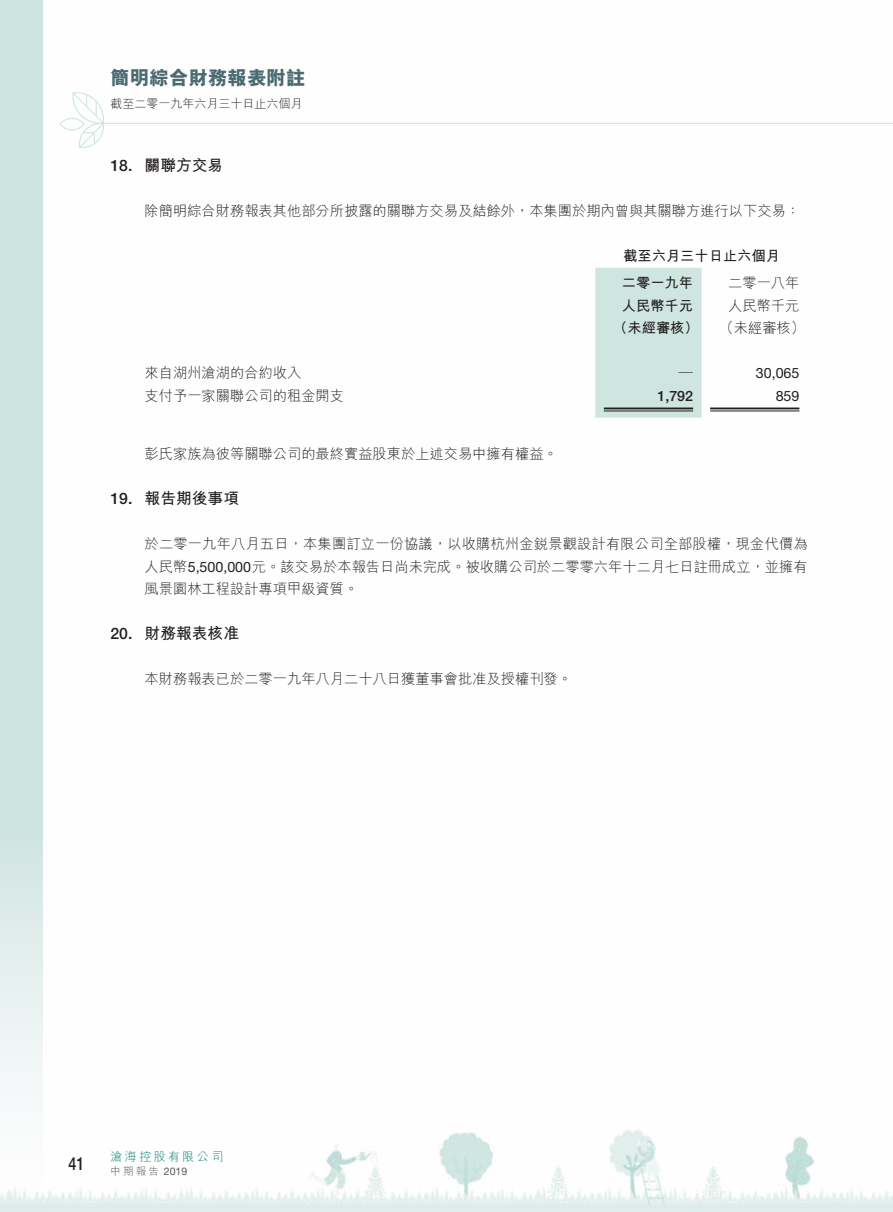
<style>
.page{position:relative;width:893px;height:1212px;background:#fff}
.page>*{position:absolute;margin:0;border:0;box-sizing:border-box;transform-origin:0 0}
.t1{font:800 19.5px "M Hei HK";color:#4b6a72}
.t2{font:500 18px "Helvetica Neue LT Std";color:#231f20;scale:.8 1}
.t3{font:700 15.75px "M Hei HK";color:#231f20}
.t4{font:500 15.75px "Helvetica Neue LT Std";color:#231f20}
.t5{font:300 14.25px/22.5px "M Hei HK";color:#231f20;text-align:justify}
.t6{font:700 14.25px "M Hei HK";color:#231f20}
.t7{font:14.25px "Helvetica Neue LT Std";color:#231f20}
.t8{font:500 14.25px "Helvetica Neue LT Std";color:#231f20}
.t9{font:300 12px "M Hei HK";color:#231f20}
.t10{font:300 12px "M Hei HK";letter-spacing:.2em;color:#007f6e}
.t11{font:10.5px "Helvetica Neue LT Std";color:#57585a}
.t12{font:300 10.5px "M Hei HK";color:#57585a}
.s1{font-family:"Helvetica Neue LT Std";font-weight:400}
</style>
<div class="page">
<img style="left:43px;top:122px;width:850px;height:1090px">
<svg style="left:0;top:0;width:43px;height:1212px;background:#d6e8e5"></svg>
<hr style="left:102px;top:123px;width:791px;height:1px;background:#cee5e0">
<svg style="left:59px;top:92px;width:45px;height:56px"></svg>
<div style="left:595px;top:268px;width:107px;height:150px;background:#cee5e0"></div>
<hr style="left:604px;top:407px;width:89px;height:2px;background:#231f20">
<hr style="left:604px;top:411px;width:89px;height:1px;background:#231f20">
<hr style="left:710px;top:407px;width:89px;height:2px;background:#231f20">
<hr style="left:710px;top:411px;width:89px;height:1px;background:#231f20">
<h1 class="t1" style="left:111px;top:68px;width:196px">簡明綜合財務報表附註</h1>
<p class="t9" style="left:111px;top:97px;width:193px">截至二零一九年六月三十日止六個月</p>
<p class="t4" style="left:111px;top:156px;width:23px">18.</p>
<p class="t3" style="left:145px;top:154px;width:80px">關聯方交易</p>
<p class="t5" style="left:145px;top:200px;width:657px">除簡明綜合財務報表其他部分所披露的關聯方交易及結餘外，本集團於期內曾與其關聯方進行以下交易：</p>
<p class="t6" style="left:623px;top:246px;width:158px">截至六月三十日止六個月</p>
<p class="t5" style="left:728px;top:272px;width:73px">二零一八年</p>
<p class="t6" style="left:622px;top:273px;width:73px">二零一九年</p>
<p class="t5" style="left:145px;top:362px;width:158px">來自湖州滄湖的合約收入</p>
<p class="t5" style="left:145px;top:384px;width:201px">支付予一家關聯公司的租金開支</p>
<p class="t6" style="left:622px;top:295px;width:73px">人民幣千元</p>
<p class="t5" style="left:728px;top:294px;width:73px">人民幣千元</p>
<p class="t6" style="left:613px;top:318px;width:87px">（未經審核）</p>
<p class="t5" style="left:720px;top:317px;width:87px">（未經審核(</p>
<p class="t6" style="left:679px;top:363px;width:16px">—</p>
<p class="t7" style="left:756px;top:365px;width:45px">30,065</p>
<p class="t8" style="left:657px;top:387px;width:37px">1,792</p>
<p class="t7" style="left:776px;top:387px;width:25px">859</p>
<p class="t4" style="left:111px;top:489px;width:23px">19.</p>
<p class="t4" style="left:111px;top:624px;width:23px">20.</p>
<p class="t5" style="left:145px;top:442px;width:415px">彭氏家族為彼等關聯公司的最終實益股東於上述交易中擁有權益。</p>
<p class="t3" style="left:145px;top:487px;width:96px">報告期後事項</p>
<p class="t5" style="left:145px;top:532px;width:665px">於二零一九年八月五日，本集團訂立一份協議，以收購杭州金銳景觀設計有限公司全部股權，現金代價為人民幣<span class="s1">5,500,000</span>元。該交易於本報告日尚未完成。被收購公司於二零零六年十二月七日註冊成立，並擁有風景園林工程設計專項甲級資質。</p>
<p class="t3" style="left:145px;top:622px;width:96px">財務報表核准</p>
<p class="t5" style="left:145px;top:667px;width:429px">本財務報表已於二零一九年八月二十八日獲董事會批准及授權刊發。</p>
<p class="t2" style="left:69px;top:1153px;width:22px">41</p>
<p class="t10" style="left:111px;top:1150px;width:114px">滄海控股有限公司</p>
<p class="t12" style="left:111px;top:1165px;width:50px">中期報告</p>
<p class="t11" style="left:164px;top:1164px;width:25px">2019</p>
</div>
